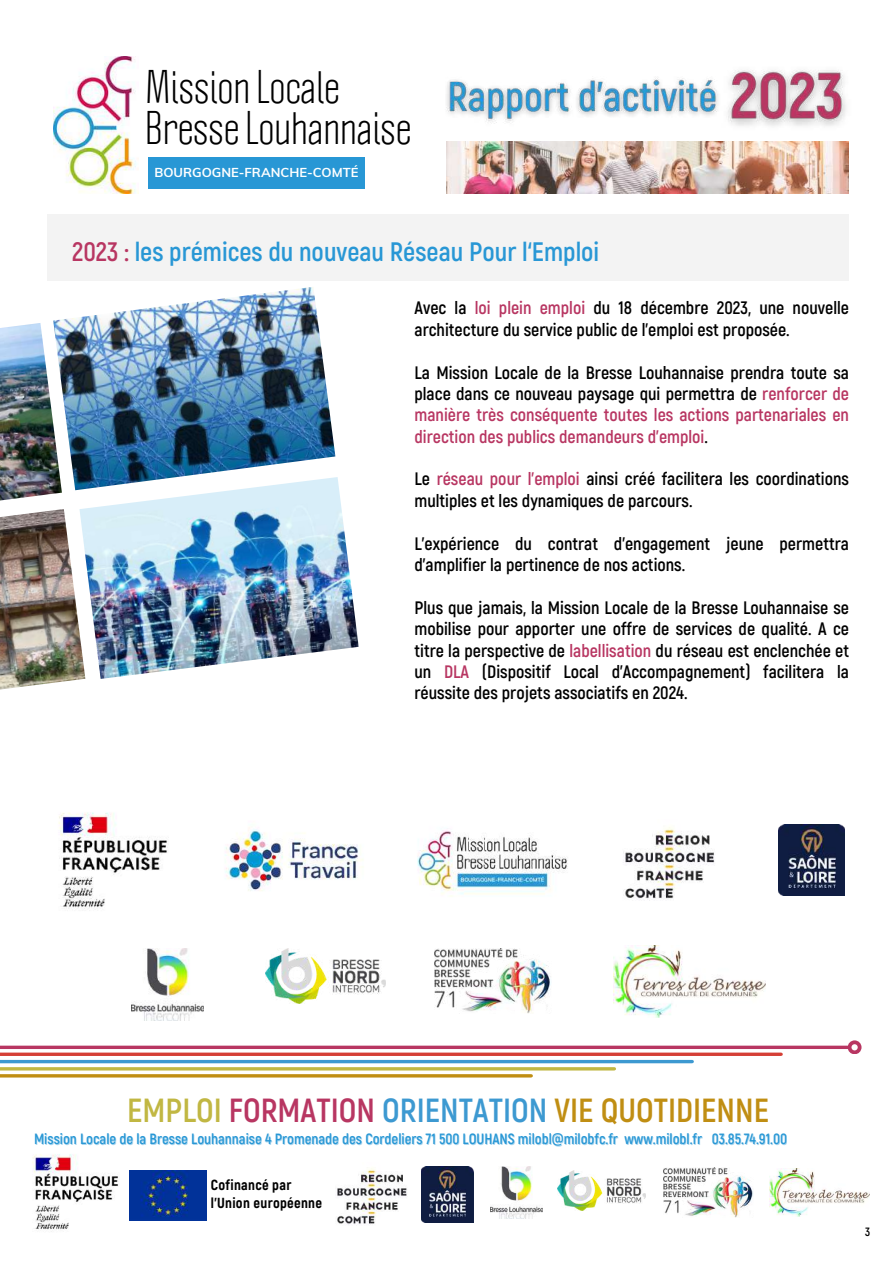
<style>
.page{position:relative;width:894px;height:1264px;background:#fff}
.page>*{position:absolute;margin:0;border:0;box-sizing:border-box;transform-origin:0 0}
.t1{font:41.55px/41.1px "Politica";color:#000}
.t2{font:700 33.45px "Akrobat";color:#c08e13}
.t3{font:700 26.7px "Akrobat";color:#2897d5}
.t4{font:700 18px/21.3px "Akrobat";color:#000}
.t5{font:700 18px/21.3px "Akrobat";color:#b83662;text-align:justify}
.t6{font:700 14.85px "Akrobat";color:#2897d5}
.t7{font:800 14.55px/17.4px "Akrobat";letter-spacing:.02em;color:#000}
.t8{font:700 12.9px "Muli";color:#fff}
.t9{font:700 12px "Akrobat";color:#000}
.s1{color:#b83662}
.s2{color:#000}
.s3{color:#c1b743}
.s4{color:#3d99d1}
</style>
<div class="page">
<div style="left:148px;top:157px;width:216px;height:32px;background:#2897d5"></div>
<img style="left:53px;top:56px;width:86px;height:137px">
<img style="left:446px;top:141px;width:402px;height:52px">
<hr style="left:0;top:1067px;width:614px;height:3px;background:#c1b743">
<hr style="left:0;top:1074px;width:531px;height:3px;background:#c08e13">
<svg style="left:0;top:1059px;width:692px;height:4px;fill:#3d99d1"></svg>
<svg style="left:0;top:1045px;width:847px;height:4px;background:#c3567b"></svg>
<hr style="left:0;top:1052px;width:780px;height:3px;background:#d53f36">
<svg style="left:847px;top:1040px;width:14px;height:14px"></svg>
<img style="left:0;top:509px;width:83px;height:181px">
<img style="left:0;top:323px;width:62px;height:204px">
<img style="left:32px;top:1154px;width:86px;height:78px">
<img style="left:337px;top:1168px;width:70px;height:57px">
<img style="left:421px;top:1166px;width:52px;height:56px">
<img style="left:490px;top:1166px;width:52px;height:52px">
<img style="left:557px;top:1170px;width:88px;height:40px">
<img style="left:663px;top:1167px;width:89px;height:50px">
<img style="left:769px;top:1168px;width:99px;height:48px">
<img style="left:130px;top:1170px;width:76px;height:50px">
<img style="left:79px;top:477px;width:279px;height:202px">
<img style="left:53px;top:287px;width:282px;height:203px">
<div style="left:47px;top:214px;width:801px;height:66px;background:#f3f3f3"></div>
<img style="left:623px;top:827px;width:92px;height:74px">
<img style="left:58px;top:812px;width:110px;height:97px">
<img style="left:778px;top:824px;width:65px;height:71px">
<img style="left:131px;top:948px;width:72px;height:72px">
<img style="left:266px;top:948px;width:119px;height:55px">
<img style="left:434px;top:948px;width:117px;height:65px">
<img style="left:613px;top:945px;width:152px;height:72px">
<img style="left:225px;top:827px;width:138px;height:64px">
<img style="left:417px;top:830px;width:151px;height:67px">
<img style="left:446px;top:78px;width:269px;height:45px">
<img style="left:715px;top:70px;width:131px;height:56px">
<h1 class="t1" style="left:145px;top:66px;width:268px">Mission Locale<br>Bresse Louhannaise</h1>
<p class="t8" style="left:154px;top:164px;width:205px">BOURGOGNE-FRANCHE-COMTÉ</p>
<h3 class="t3" style="left:72px;top:236px;width:528px"><span class="s1">2023 :</span> les prémices du nouveau Réseau Pour l‘Emploi</h3>
<p class="t4" style="left:414px;top:298px;width:436px">Avec la <span class="s1">loi plein emploi</span> du 18 décembre 2023, une nouvelle architecture du service public de l’emploi est proposée.</p>
<p class="t5" style="left:414px;top:362px;width:436px"><span class="s2">La Mission Locale de la Bresse Louhannaise prendra toute sa place dans ce nouveau paysage qui permettra de</span> renforcer de manière très conséquente toutes les actions partenariales en direction des publics demandeurs d’emploi<span class="s2">.</span></p>
<p class="t4" style="left:414px;top:469px;width:436px">Le <span class="s1">réseau pour l’emploi</span> ainsi créé facilitera les coordinations multiples et les dynamiques de parcours.</p>
<p class="t4" style="left:414px;top:533px;width:436px">L’expérience du contrat d’engagement jeune permettra d’amplifier la pertinence de nos actions.</p>
<p class="t4" style="left:414px;top:597px;width:436px;text-align:justify">Plus que jamais, la Mission Locale de la Bresse Louhannaise se mobilise pour apporter une offre de services de qualité. A ce titre la perspective de <span class="s1">labellisation</span> du réseau est enclenchée et un <span class="s1">DLA</span> (Dispositif Local d’Accompagnement) facilitera la réussite des projets associatifs en 2024.</p>
<h2 class="t2" style="left:127px;top:1090px;width:643px"><span class="s3">EMPLOI</span> <span class="s1">FORMATION</span> <span class="s4">ORIENTATION</span> VIE QUOTIDIENNE</h2>
<p class="t6" style="left:34px;top:1130px;width:754px">Mission Locale de la Bresse Louhannaise 4 Promenade des Cordeliers 71 500 LOUHANS milobl@milobfc.fr www.milobl.fr 03.85.74.91.00</p>
<p class="t7" style="left:211px;top:1176px;width:113px">Cofinancé par l'Union européenne</p>
<p class="t9" style="left:864px;top:1224px;width:7px">3</p>
</div>
